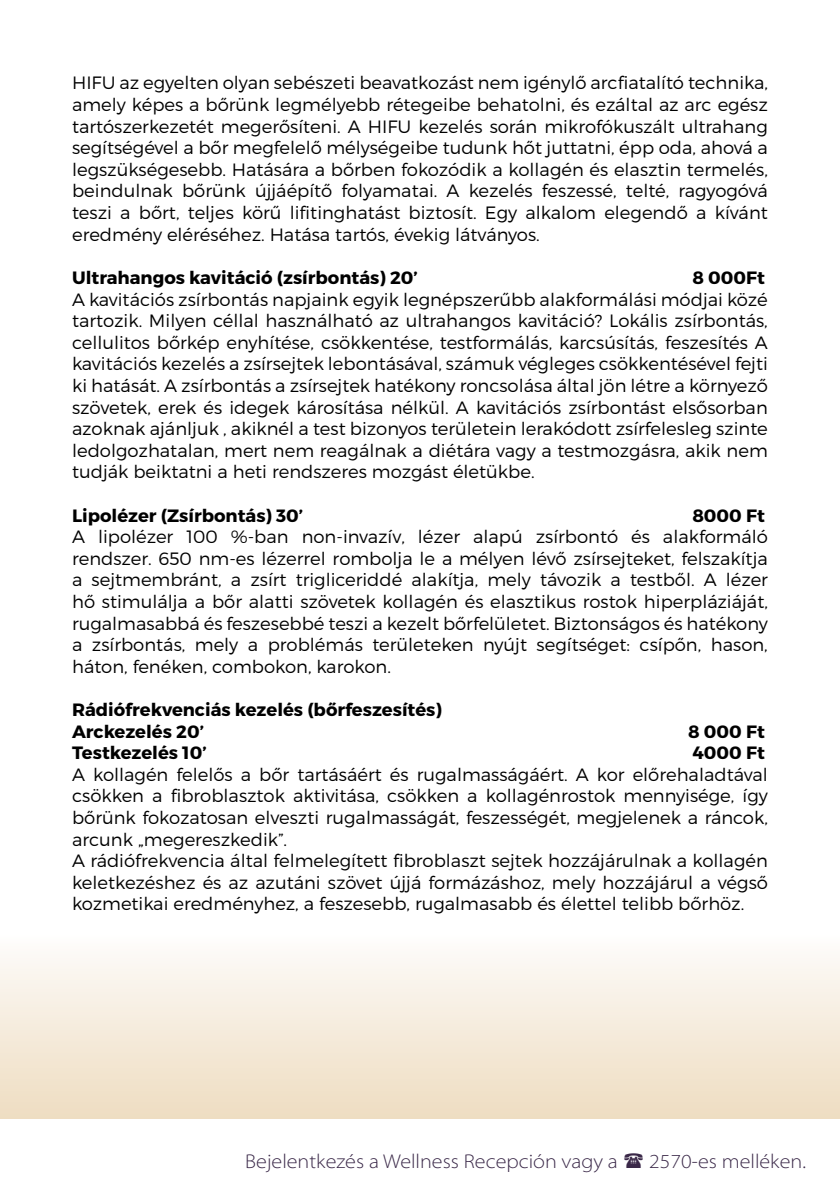
<style>
.page{position:relative;width:840px;height:1191px;background:#fff}
.page>*{position:absolute;margin:0;border:0;box-sizing:border-box;transform-origin:0 0}
.t1{font:300 semi-expanded 20px "Myriad Pro";color:#3a2848}
.t2{font:300 17.8px/21.6px "Montserrat";color:#000;text-align:justify}
.t3{font:700 17.8px/21.6px "Montserrat";color:#000}
</style>
<div class="page">
<div style="left:0;top:935px;width:839px;height:184px;background:linear-gradient(to bottom,#fdfcfb,#eeddc1)"></div>
<p class="t2" style="left:72px;top:72px;width:697px">HIFU az egyelten olyan sebészeti beavatkozást nem igénylő arcfiatalító technika, amely képes a bőrünk legmélyebb rétegeibe behatolni, és ezáltal az arc egész tartószerkezetét megerősíteni. A HIFU kezelés során mikrofókuszált ultrahang segítségével a bőr megfelelő mélységeibe tudunk hőt juttatni, épp oda, ahová a legszükségesebb. Hatására a bőrben fokozódik a kollagén és elasztin termelés, beindulnak bőrünk újjáépítő folyamatai. A kezelés feszessé, telté, ragyogóvá teszi a bőrt, teljes körű lifitinghatást biztosít. Egy alkalom elegendő a kívánt eredmény eléréséhez. Hatása tartós, évekig látványos.</p>
<p class="t3" style="left:72px;top:267px;width:347px">Ultrahangos kavitáció (zsírbontás) 20’</p>
<p class="t3" style="left:692px;top:267px;width:74px">8 000Ft</p>
<p class="t2" style="left:72px;top:288px;width:697px">A kavitációs zsírbontás napjaink egyik legnépszerűbb alakformálási módjai közé tartozik. Milyen céllal használható az ultrahangos kavitáció? Lokális zsírbontás, cellulitos bőrkép enyhítése, csökkentése, testformálás, karcsúsítás, feszesítés A kavitációs kezelés a zsírsejtek lebontásával, számuk végleges csökkentésével fejti ki hatását. A zsírbontás a zsírsejtek hatékony roncsolása által jön létre a környező szövetek, erek és idegek károsítása nélkül. A kavitációs zsírbontást elsősorban azoknak ajánljuk , akiknél a test bizonyos területein lerakódott zsírfelesleg szinte ledolgozhatalan, mert nem reagálnak a diétára vagy a testmozgásra, akik nem tudják beiktatni a heti rendszeres mozgást életükbe.</p>
<p class="t3" style="left:72px;top:505px;width:232px">Lipolézer (Zsírbontás) 30’</p>
<p class="t3" style="left:692px;top:505px;width:74px">8000 Ft</p>
<p class="t2" style="left:72px;top:526px;width:697px">A lipolézer 100 %-ban non-invazív, lézer alapú zsírbontó és alakformáló rendszer. 650 nm-es lézerrel rombolja le a mélyen lévő zsírsejteket, felszakítja a sejtmembránt, a zsírt trigliceriddé alakítja, mely távozik a testből. A lézer hő stimulálja a bőr alatti szövetek kollagén és elasztikus rostok hiperpláziáját, rugalmasabbá és feszesebbé teszi a kezelt bőrfelületet. Biztonságos és hatékony a zsírbontás, mely a problémás területeken nyújt segítséget: csípőn, hason, háton, fenéken, combokon, karokon.</p>
<p class="t3" style="left:72px;top:699px;width:371px">Rádiófrekvenciás kezelés (bőrfeszesítés)<br>Arckezelés 20’</p>
<p class="t3" style="left:687px;top:721px;width:78px">8 000 Ft</p>
<p class="t3" style="left:72px;top:742px;width:136px">Testkezelés 10’</p>
<p class="t3" style="left:692px;top:742px;width:74px">4000 Ft</p>
<p class="t2" style="left:72px;top:763px;width:697px;text-align:left">A kollagén felelős a bőr tartásáért és rugalmasságáért. A kor előrehaladtával csökken a fibroblasztok aktivitása, csökken a kollagénrostok mennyisége, így bőrünk fokozatosan elveszti rugalmasságát, feszességét, megjelenek a ráncok, arcunk „megereszkedik”.<br>A rádiófrekvencia által felmelegített fibroblaszt sejtek hozzájárulnak a kollagén keletkezéshez és az azutáni szövet újjá formázáshoz, mely hozzájárul a végső kozmetikai eredményhez, a feszesebb, rugalmasabb és élettel telibb bőrhöz.</p>
<p class="t1" style="left:245px;top:1149px;width:374px">Bejelentkezés a Wellness Recepción vagy a</p>
<p class="t1" style="left:649px;top:1149px;width:158px">2570-es melléken.</p>
</div>
